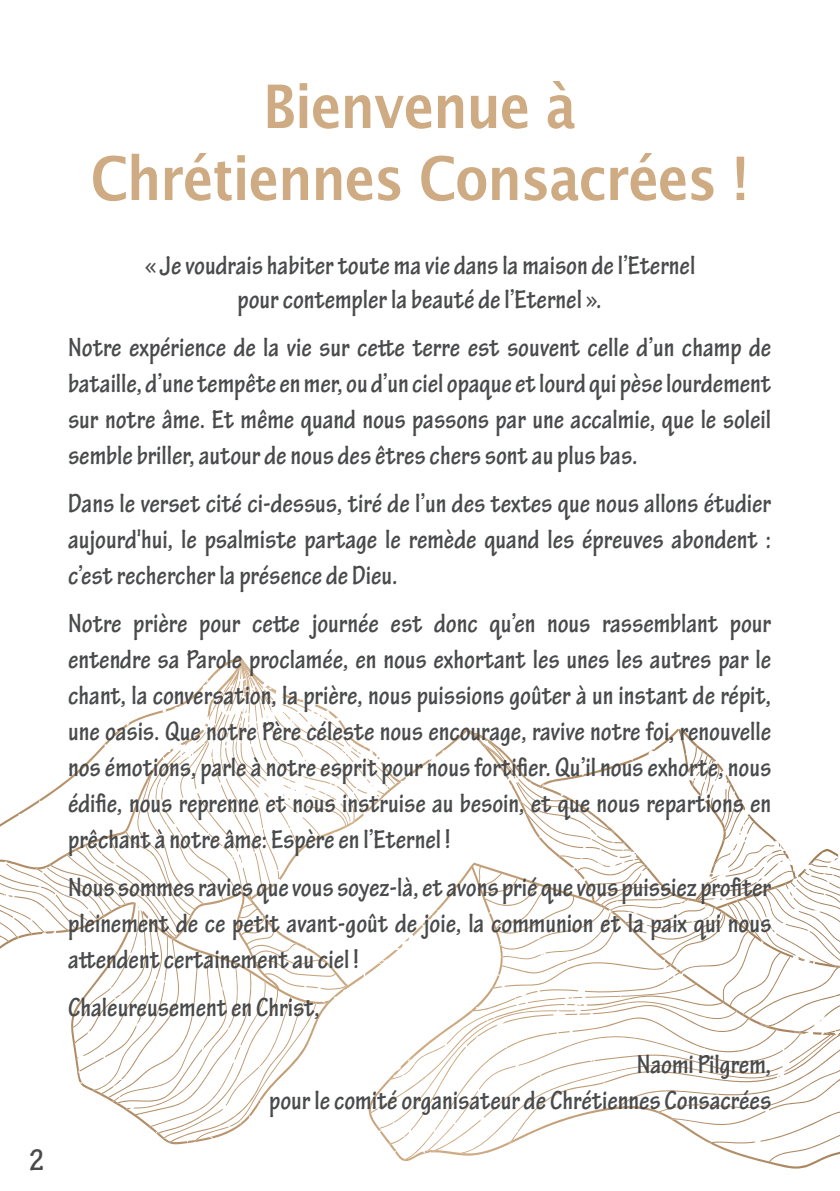
<style>
.page{position:relative;width:840px;height:1191px;background:#fff}
.page>*{position:absolute;margin:0;border:0;box-sizing:border-box;transform-origin:0 0}
.t1{font:700 60px/72px "Lucida Grande";letter-spacing:-.02em;color:#ceab83;text-align:center;scale:.87 1}
.t2{font:700 condensed 32px "Tekton Pro";color:#494a4b}
.t3{font:700 condensed 28px/36px "Tekton Pro";color:#494a4b;text-align:justify}
.s1{font-family:"Lucida Grande";font-weight:400;font-stretch:normal;font-size:24px;color:#4c4b4c}
</style>
<div class="page">
<img style="left:0;top:929px;width:329px;height:75px">
<img style="left:368px;top:975px;width:427px;height:193px">
<img style="left:641px;top:879px;width:85px;height:91px">
<img style="left:177px;top:900px;width:172px;height:87px">
<img style="left:0;top:657px;width:242px;height:201px">
<img style="left:348px;top:781px;width:53px;height:46px">
<img style="left:236px;top:899px;width:43px;height:91px">
<img style="left:714px;top:849px;width:125px;height:60px">
<img style="left:570px;top:774px;width:225px;height:105px">
<img style="left:678px;top:729px;width:47px;height:172px">
<img style="left:17px;top:856px;width:15px;height:78px">
<img style="left:0;top:937px;width:8px;height:4px">
<img style="left:240px;top:837px;width:83px;height:62px">
<img style="left:147px;top:739px;width:56px;height:165px">
<img style="left:264px;top:973px;width:82px;height:16px">
<img style="left:255px;top:960px;width:81px;height:16px">
<img style="left:252px;top:950px;width:73px;height:14px">
<img style="left:249px;top:943px;width:48px;height:9px">
<img style="left:246px;top:928px;width:28px;height:17px">
<img style="left:240px;top:923px;width:29px;height:13px">
<img style="left:238px;top:918px;width:26px;height:9px">
<img style="left:238px;top:908px;width:19px;height:10px">
<svg style="left:241px;top:902px;width:12px;height:7px"></svg>
<img style="left:614px;top:762px;width:10px;height:39px">
<img style="left:473px;top:734px;width:18px;height:9px">
<img style="left:550px;top:813px;width:86px;height:44px">
<img style="left:577px;top:861px;width:65px;height:14px">
<img style="left:593px;top:867px;width:54px;height:36px">
<img style="left:611px;top:904px;width:95px;height:17px">
<img style="left:659px;top:893px;width:14px;height:5px">
<img style="left:632px;top:911px;width:89px;height:28px">
<img style="left:671px;top:913px;width:54px;height:52px">
<img style="left:679px;top:931px;width:47px;height:42px">
<img style="left:722px;top:936px;width:19px;height:65px">
<img style="left:729px;top:952px;width:13px;height:53px">
<img style="left:742px;top:962px;width:6px;height:43px">
<img style="left:748px;top:968px;width:91px;height:49px">
<img style="left:760px;top:969px;width:79px;height:57px">
<img style="left:793px;top:993px;width:46px;height:39px">
<img style="left:824px;top:1014px;width:15px;height:19px">
<img style="left:687px;top:745px;width:9px;height:27px">
<img style="left:692px;top:754px;width:15px;height:32px">
<img style="left:711px;top:759px;width:2px;height:7px">
<img style="left:710px;top:770px;width:11px;height:37px">
<img style="left:720px;top:779px;width:8px;height:37px">
<img style="left:722px;top:807px;width:21px;height:9px">
<img style="left:710px;top:821px;width:43px;height:29px">
<img style="left:696px;top:860px;width:6px;height:40px">
<img style="left:404px;top:1017px;width:372px;height:143px">
<img style="left:471px;top:971px;width:209px;height:12px">
<img style="left:370px;top:995px;width:353px;height:118px">
<img style="left:492px;top:962px;width:179px;height:21px">
<img style="left:500px;top:914px;width:117px;height:59px">
<img style="left:499px;top:906px;width:106px;height:41px">
<img style="left:495px;top:895px;width:78px;height:38px">
<img style="left:477px;top:865px;width:4px;height:19px">
<img style="left:480px;top:872px;width:21px;height:17px">
<img style="left:484px;top:884px;width:54px;height:22px">
<img style="left:495px;top:888px;width:51px;height:41px">
<img style="left:481px;top:877px;width:36px;height:17px">
<img style="left:767px;top:1135px;width:72px;height:28px">
<img style="left:726px;top:904px;width:9px;height:18px">
<img style="left:735px;top:900px;width:6px;height:42px">
<img style="left:741px;top:900px;width:11px;height:62px">
<img style="left:752px;top:900px;width:10px;height:42px">
<img style="left:762px;top:900px;width:77px;height:68px">
<img style="left:765px;top:900px;width:74px;height:63px">
<img style="left:773px;top:900px;width:66px;height:50px">
<img style="left:784px;top:900px;width:55px;height:40px">
<img style="left:789px;top:882px;width:50px;height:50px">
<img style="left:796px;top:879px;width:43px;height:38px">
<img style="left:799px;top:875px;width:40px;height:35px">
<img style="left:803px;top:870px;width:36px;height:25px">
<img style="left:808px;top:868px;width:31px;height:16px">
<img style="left:809px;top:863px;width:30px;height:12px">
<img style="left:814px;top:858px;width:23px;height:4px">
<img style="left:220px;top:663px;width:51px;height:223px">
<img style="left:232px;top:662px;width:67px;height:190px">
<img style="left:155px;top:666px;width:85px;height:234px">
<img style="left:72px;top:929px;width:4px;height:99px">
<img style="left:76px;top:925px;width:16px;height:133px">
<img style="left:92px;top:937px;width:76px;height:154px">
<img style="left:112px;top:955px;width:98px;height:146px">
<img style="left:126px;top:963px;width:111px;height:146px">
<img style="left:150px;top:981px;width:115px;height:146px">
<img style="left:163px;top:996px;width:128px;height:142px">
<img style="left:194px;top:1002px;width:122px;height:140px">
<img style="left:0;top:855px;width:17px;height:82px">
<img style="left:0;top:929px;width:44px;height:3px">
<img style="left:0;top:865px;width:76px;height:64px">
<img style="left:4px;top:861px;width:81px;height:59px">
<img style="left:47px;top:867px;width:38px;height:45px">
<img style="left:109px;top:836px;width:76px;height:90px">
<img style="left:85px;top:844px;width:92px;height:93px">
<img style="left:67px;top:854px;width:59px;height:50px">
<img style="left:137px;top:773px;width:58px;height:137px">
<img style="left:180px;top:727px;width:62px;height:166px">
<img style="left:235px;top:715px;width:113px;height:122px">
<img style="left:364px;top:746px;width:31px;height:39px">
<img style="left:242px;top:664px;width:122px;height:148px">
<img style="left:460px;top:1033px;width:375px;height:120px">
<img style="left:379px;top:1001px;width:357px;height:127px">
<img style="left:388px;top:983px;width:307px;height:97px">
<img style="left:500px;top:910px;width:111px;height:49px">
<img style="left:658px;top:1046px;width:181px;height:66px">
<img style="left:689px;top:750px;width:13px;height:28px">
<img style="left:707px;top:766px;width:12px;height:37px">
<img style="left:700px;top:758px;width:11px;height:38px">
<img style="left:723px;top:783px;width:8px;height:17px">
<img style="left:723px;top:800px;width:16px;height:16px">
<img style="left:714px;top:816px;width:35px;height:29px">
<img style="left:711px;top:845px;width:63px;height:9px">
<img style="left:702px;top:854px;width:83px;height:17px">
<img style="left:697px;top:871px;width:95px;height:29px">
<img style="left:534px;top:801px;width:97px;height:49px">
<img style="left:480px;top:741px;width:134px;height:91px">
<img style="left:558px;top:855px;width:81px;height:11px">
<img style="left:588px;top:864px;width:56px;height:25px">
<img style="left:600px;top:883px;width:59px;height:24px">
<img style="left:609px;top:898px;width:79px;height:12px">
<img style="left:625px;top:907px;width:88px;height:22px">
<img style="left:655px;top:912px;width:68px;height:42px">
<p class="t2" style="left:28px;top:1147px;width:18px">2</p>
<h1 class="t1" style="left:91px;top:75px;width:757px">Bienvenue à<br>Chrétiennes Consacrées !</h1>
<p class="t3" style="left:144px;top:251px;width:552px;line-height:34px;text-align:center"><span class="s1">«</span>Je voudrais habiter toute ma vie dans la maison de l’Eternel pour contempler la beauté de l’Eternel <span class="s1">»</span>.</p>
<p class="t3" style="left:68px;top:332px;width:704px">Notre expérience de la vie sur cette terre est souvent celle d’un champ de bataille, d’une tempête enmer, ou d’un ciel opaque et lourd qui pèse lourdement sur notre âme. Et même quand nous passons par une accalmie, que le soleil semble briller, autour de nous des êtres chers sont au plus bas.</p>
<p class="t3" style="left:68px;top:488px;width:704px">Dans le verset cité ci-dessus, tiré de l’un des textes que nous allons étudier aujourd'hui, le psalmiste partage le remède quand les épreuves abondent : c’est rechercher la présence de Dieu.</p>
<p class="t3" style="left:68px;top:608px;width:704px">Notre prière pour cette journée est donc qu’en nous rassemblant pour entendre sa Parole proclamée, en nous exhortant les unes les autres par le chant, la conversation, la prière, nous puissions goûter à un instant de répit, une oasis. Que notre Père céleste nous encourage, ravive notre foi, renouvelle nos émotions, parle à notre esprit pour nous fortifier. Qu’il nous exhorte, nous édifie, nous reprenne et nous instruise au besoin, et que nous repartions en prêchant à notre âme: Espère en l’Eternel !</p>
<p class="t3" style="left:68px;top:872px;width:704px">Nous sommes ravies que vous soyez-là, et avons prié que vous puissiez profiter pleinement de ce petit avant-goût de joie, la communion et la paix qui nous attendent certainement au ciel !</p>
<p class="t3" style="left:68px;top:992px;width:253px">Chaleureusement en Christ,</p>
<p class="t3" style="left:269px;top:1050px;width:503px;text-align:right">Naomi Pilgrem,<br>pour le comité organisateur de Chrétiennes Consacrées</p>
</div>
